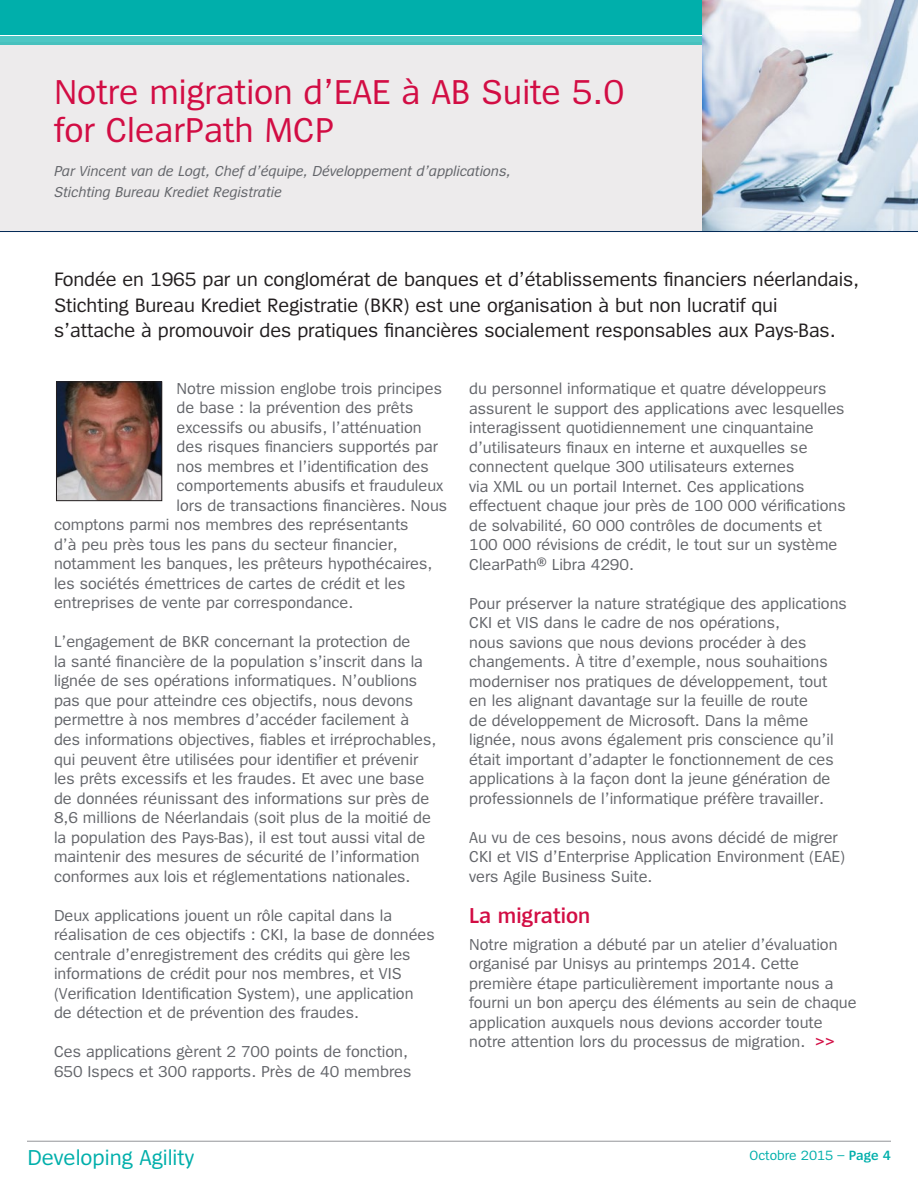
<style>
.page{position:relative;width:918px;height:1188px;background:#fff}
.page>*{position:absolute;margin:0;border:0;box-sizing:border-box;transform-origin:0 0}
.t1{font:36px/37.5px "Spiegel";color:#d20d44}
.t2{font:22.5px "Spiegel";color:#00afab}
.t3{font:600 22.5px "Spiegel";color:#d20d44}
.t4{font:20.25px/25.5px "Spiegel";letter-spacing:-.005em;color:#231f20}
.t5{font:16.5px/19.5px "Spiegel";color:#63656a}
.t6{font:italic 15px/21px "Spiegel";color:#63656a}
.t7{font:13.95px "Spiegel";color:#00afab}
.s1{font-weight:600;color:#d20d44}
.s2{font-weight:600}
</style>
<div class="page">
<div style="left:0;top:42px;width:917px;height:190px;background:#edebec"></div>
<div style="left:0;top:0;width:918px;height:35px;background:#00afab"></div>
<div style="left:0;top:36px;width:918px;height:9px;background:#4dc7c4"></div>
<hr style="left:27px;top:1141px;width:864px;height:1px;background:#939598">
<img style="left:702px;top:0;width:216px;height:231px">
<hr style="left:0;top:231px;width:918px;height:1px;background:#002855">
<img style="left:58px;top:384px;width:102px;height:115px">
<div style="left:56px;top:382px;width:106px;height:119px;border:1px solid #231f20"></div>
<h1 class="t1" style="left:54px;top:75px;width:572px">Notre migration d’EAE à AB Suite 5.0 for ClearPath MCP</h1>
<p class="t6" style="left:54px;top:161px;width:459px">Par Vincent van de Logt, Chef d’équipe, Développement d’applications,<br>Stichting Bureau Krediet Registratie</p>
<p class="t4" style="left:54px;top:267px;width:807px">Fondée en 1965 par un conglomérat de banques et d’établissements financiers néerlandais,<br>Stichting Bureau Krediet Registratie (BKR) est une organisation à but non lucratif qui s’attache à promouvoir des pratiques financières socialement responsables aux Pays-Bas.</p>
<p class="t5" style="left:177px;top:379px;width:267px">Notre mission englobe trois principes</p>
<p class="t5" style="left:177px;top:399px;width:238px">de base : la prévention des prêts</p>
<p class="t5" style="left:177px;top:418px;width:247px">excessifs ou abusifs, l’atténuation</p>
<p class="t5" style="left:177px;top:438px;width:263px">des risques financiers supportés par</p>
<p class="t5" style="left:177px;top:457px;width:254px">nos membres et l’identification des</p>
<p class="t5" style="left:177px;top:477px;width:268px">comportements abusifs et frauduleux</p>
<p class="t5" style="left:177px;top:496px;width:272px">lors de transactions financières. Nous</p>
<p class="t5" style="left:54px;top:516px;width:356px">comptons parmi nos membres des représentants</p>
<p class="t5" style="left:54px;top:535px;width:345px">d’à peu près tous les pans du secteur financier,</p>
<p class="t5" style="left:54px;top:555px;width:380px">notamment les banques, les prêteurs hypothécaires,</p>
<p class="t5" style="left:54px;top:574px;width:353px">les sociétés émettrices de cartes de crédit et les</p>
<p class="t5" style="left:54px;top:594px;width:301px">entreprises de vente par correspondance.</p>
<p class="t5" style="left:54px;top:633px;width:384px">L’engagement de BKR concernant la protection de<br>la santé financière de la population s’inscrit dans la lignée de ses opérations informatiques. N’oublions pas que pour atteindre ces objectifs, nous devons permettre à nos membres d’accéder facilement à des informations objectives, fiables et irréprochables, qui peuvent être utilisées pour identifier et prévenir les prêts excessifs et les fraudes. Et avec une base de données réunissant des informations sur près de 8,6 millions de Néerlandais (soit plus de la moitié de la population des Pays-Bas), il est tout aussi vital de maintenir des mesures de sécurité de l’information conformes aux lois et réglementations nationales.</p>
<p class="t5" style="left:54px;top:906px;width:382px">Deux applications jouent un rôle capital dans la réalisation de ces objectifs : CKI, la base de données centrale d’enregistrement des crédits qui gère les informations de crédit pour nos membres, et VIS (Verification Identification System), une application de détection et de prévention des fraudes.</p>
<p class="t5" style="left:54px;top:1042px;width:359px">Ces applications gèrent 2 700 points de fonction,<br>650 Ispecs et 300 rapports. Près de 40 membres</p>
<p class="t5" style="left:469px;top:379px;width:378px">du personnel informatique et quatre développeurs assurent le support des applications avec lesquelles interagissent quotidiennement une cinquantaine d’utilisateurs finaux en interne et auxquelles se connectent quelque 300 utilisateurs externes<br>via XML ou un portail Internet. Ces applications effectuent chaque jour près de 100 000 vérifications de solvabilité, 60 000 contrôles de documents et 100 000 révisions de crédit, le tout sur un système ClearPath® Libra 4290.</p>
<p class="t5" style="left:469px;top:594px;width:379px">Pour préserver la nature stratégique des applications CKI et VIS dans le cadre de nos opérations,<br>nous savions que nous devions procéder à des changements. À titre d’exemple, nous souhaitions moderniser nos pratiques de développement, tout en les alignant davantage sur la feuille de route<br>de développement de Microsoft. Dans la même lignée, nous avons également pris conscience qu’il était important d’adapter le fonctionnement de ces applications à la façon dont la jeune génération de professionnels de l’informatique préfère travailler.</p>
<p class="t5" style="left:469px;top:828px;width:378px">Au vu de ces besoins, nous avons décidé de migrer<br>CKI et VIS d’Enterprise Application Environment (EAE) vers Agile Business Suite.</p>
<h2 class="t3" style="left:469px;top:905px;width:123px">La migration</h2>
<p class="t5" style="left:469px;top:935px;width:389px">Notre migration a débuté par un atelier d’évaluation organisé par Unisys au printemps 2014. Cette première étape particulièrement importante nous a fourni un bon aperçu des éléments au sein de chaque application auxquels nous devions accorder toute notre attention lors du processus de migration. <span class="s1">&gt;&gt;</span></p>
<h2 class="t2" style="left:28px;top:1146px;width:168px">Developing Agility</h2>
<p class="t7" style="left:750px;top:1148px;width:143px">Octobre 2015 – <span class="s2">Page 4</span></p>
</div>
